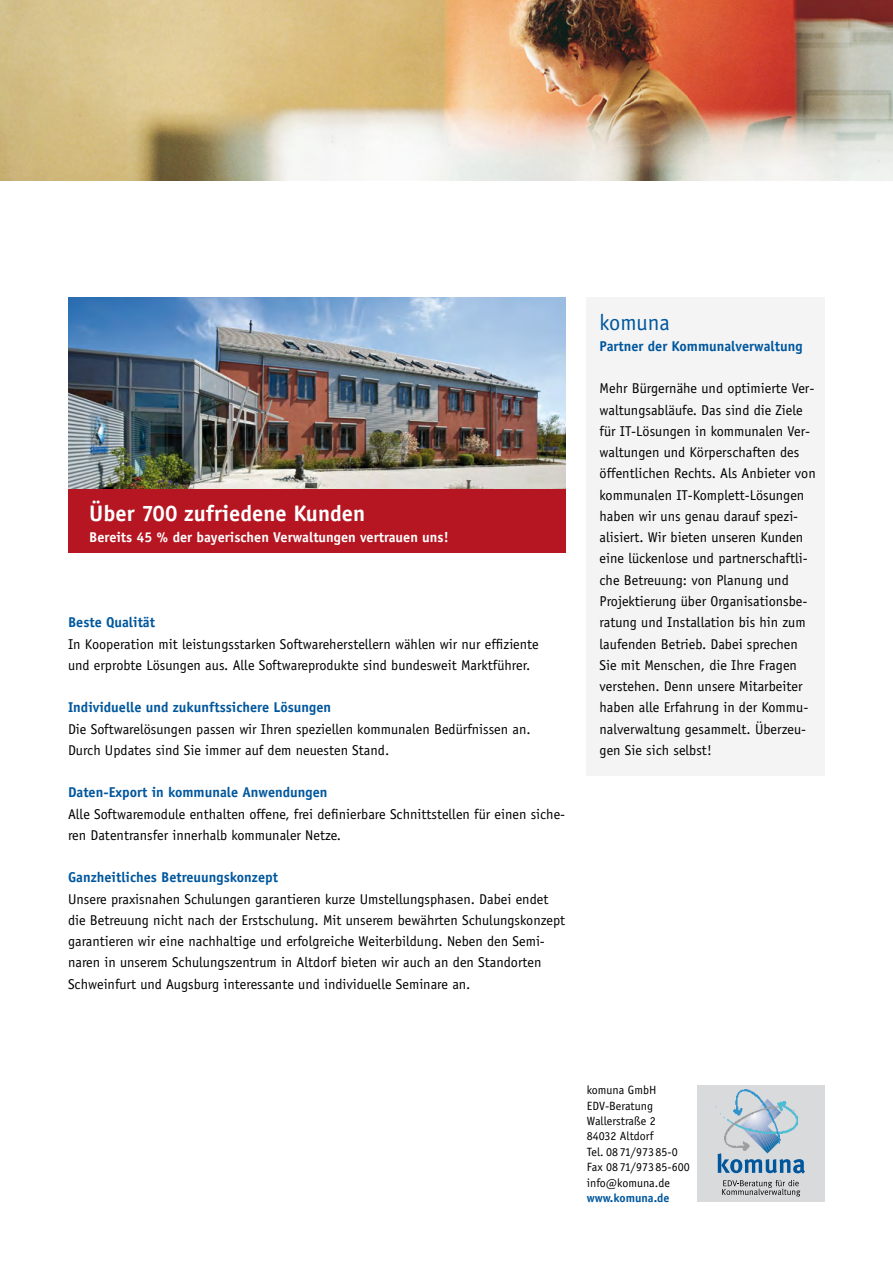
<style>
.page{position:relative;width:893px;height:1263px;background:#fff}
.page>*{position:absolute;margin:0;border:0;box-sizing:border-box;transform-origin:0 0}
.t1{font:700 22.5px "AT Officina Sans";color:#fff}
.t2{font:22.5px "AT Officina Sans";color:#00579d}
.t3{font:14.25px/21.3px "AT Officina Sans";color:#000}
.t4{font:700 14.25px "AT Officina Sans";color:#00579d}
.t5{font:700 14.25px "AT Officina Sans";color:#fff}
.t6{font:12px/15.5px "AT Officina Sans";color:#000}
.t7{font:700 12px "AT Officina Sans";color:#00579d}
</style>
<div class="page">
<img style="left:68px;top:298px;width:498px;height:191px">
<div style="left:697px;top:1085px;width:128px;height:117px;background:#d9dadb"></div>
<img style="left:736px;top:1090px;width:25px;height:9px">
<svg style="left:717px;top:1099px;width:88px;height:74px"></svg>
<svg style="left:722px;top:1180px;width:78px;height:16px"></svg>
<div style="left:587px;top:298px;width:238px;height:478px;background:#f4f4f5"></div>
<div style="left:68px;top:489px;width:498px;height:64px;background:#b51621"></div>
<img style="left:0;top:0;width:893px;height:181px">
<h1 class="t1" style="left:89px;top:499px;width:277px">Über 700 zufriedene Kunden</h1>
<p class="t5" style="left:89px;top:528px;width:361px">Bereits 45 % der bayerischen Verwaltungen vertrauen uns!</p>
<p class="t4" style="left:68px;top:613px;width:89px">Beste Qualität</p>
<p class="t3" style="left:68px;top:633px;width:472px">In Kooperation mit leistungsstarken Softwareherstellern wählen wir nur effiziente und erprobte Lösungen aus. Alle Softwareprodukte sind bundesweit Marktführer.</p>
<p class="t4" style="left:68px;top:698px;width:265px">Individuelle und zukunftssichere Lösungen</p>
<p class="t3" style="left:68px;top:718px;width:464px">Die Softwarelösungen passen wir Ihren speziellen kommunalen Bedürfnissen an.<br>Durch Updates sind Sie immer auf dem neuesten Stand.</p>
<p class="t4" style="left:68px;top:784px;width:261px">Daten-Export in kommunale Anwendungen</p>
<p class="t3" style="left:68px;top:803px;width:499px">Alle Softwaremodule enthalten offene, frei definierbare Schnittstellen für einen siche&shy;ren Datentransfer innerhalb kommunaler Netze.</p>
<p class="t4" style="left:68px;top:869px;width:212px">Ganzheitliches Betreuungskonzept</p>
<p class="t3" style="left:68px;top:888px;width:499px">Unsere praxisnahen Schulungen garantieren kurze Umstellungsphasen. Dabei endet die Betreuung nicht nach der Erstschulung. Mit unserem bewährten Schulungskonzept garantieren wir eine nachhaltige und erfolgreiche Weiterbildung. Neben den Semi&shy;naren in unserem Schulungszentrum in Altdorf bieten wir auch an den Standorten Schweinfurt und Augsburg interessante und individuelle Seminare an.</p>
<h1 class="t2" style="left:600px;top:309px;width:72px">komuna</h1>
<p class="t4" style="left:600px;top:337px;width:204px">Partner der Kommunalverwaltung</p>
<p class="t3" style="left:600px;top:378px;width:218px">Mehr Bürgernähe und optimierte Ver&shy;waltungsabläufe. Das sind die Ziele für IT-Lösungen in kommunalen Ver&shy;waltungen und Körperschaften des öffentlichen Rechts. Als Anbieter von kommunalen IT-Komplett-Lösungen haben wir uns genau darauf spezi&shy;alisiert. Wir bieten unseren Kunden eine lückenlose und partnerschaftli&shy;che Betreuung: von Planung und Projektierung über Organisationsbe&shy;ratung und Installation bis hin zum laufenden Betrieb. Dabei sprechen Sie mit Menschen, die Ihre Fragen verstehen. Denn unsere Mitarbeiter haben alle Erfahrung in der Kommu&shy;nalverwaltung gesammelt. Überzeu&shy;gen Sie sich selbst!</p>
<p class="t6" style="left:587px;top:1082px;width:104px">komuna GmbH<br>EDV-Beratung<br>Wallerstraße 2<br>84032 Altdorf<br>Tel. 0871/97385-0<br>Fax 0871/97385-600 info@komuna.de</p>
<p class="t7" style="left:587px;top:1190px;width:84px">www.komuna.de</p>
</div>
